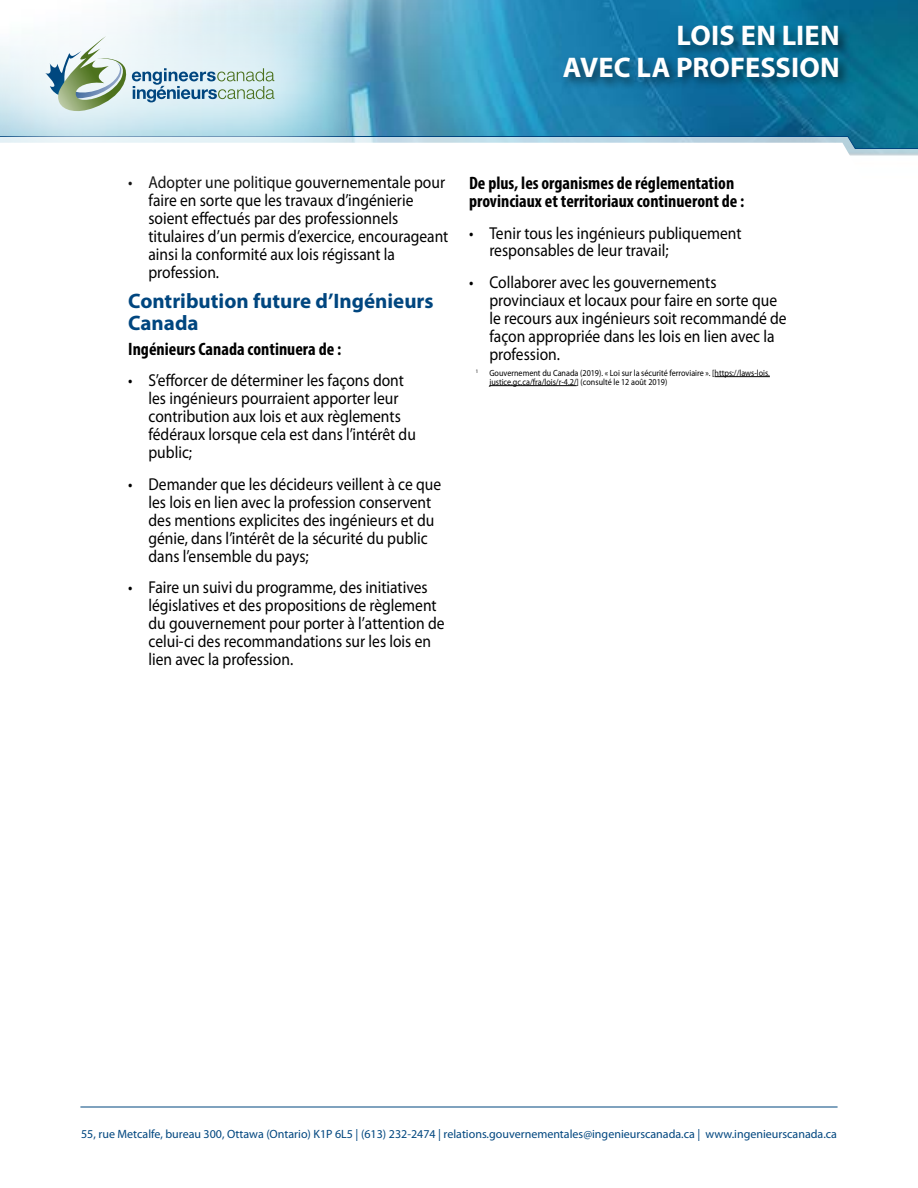
<style>
.page{position:relative;width:918px;height:1188px;background:#fff}
.page>*{position:absolute;margin:0;border:0;box-sizing:border-box;transform-origin:0 0}
.t1{font:700 28.5px/31.5px "Myriad Pro";letter-spacing:.005em;color:#fff;text-align:right}
.t2{font:700 21px/22.5px "Myriad Pro";color:#00467f}
.t3{font:700 condensed 18px/18px "Myriad Pro";color:#000}
.t4{font:17.25px/18px "Myriad Pro";color:#000;scale:.9 1}
.t5{font:12px "Myriad Pro";color:#00467f}
.t6{font:9px/9px "Myriad Pro";color:#000;scale:.9 1}
</style>
<div class="page">
<img style="left:80px;top:0;width:838px;height:1107px">
<svg style="left:80px;top:176px;width:795px;height:80px"></svg>
<svg style="left:850px;top:235px;width:68px;height:117px"></svg>
<svg style="left:382px;top:136px;width:536px;height:40px"></svg>
<hr style="left:715px;top:376px;width:55px;height:1px;background:#000">
<hr style="left:489px;top:385px;width:88px;height:1px;background:#000">
<div style="left:561px;top:22px;width:289px;height:69px;background:#000;opacity:.52"></div>
<div style="left:0;top:0;width:382px;height:219px;background:#fff;opacity:.75"></div>
<svg style="left:45px;top:36px;width:229px;height:78px;background:#c4d8d9"></svg>
<hr style="left:80px;top:1107px;width:758px;height:1px;background:#00467f">
<h1 class="t1" style="left:563px;top:20px;width:279px">LOIS EN LIEN<br>AVEC LA PROFESSION</h1>
<p class="t4" style="left:148px;top:174px;width:335px;text-indent:-20px">• Adopter une politique gouvernementale pour faire en sorte que les travaux d’ingénierie soient effectués par des professionnels titulaires d’un permis d’exercice, encourageant ainsi la conformité aux lois régissant la profession.</p>
<p class="t2" style="left:128px;top:290px;width:307px">Contribution future d’Ingénieurs<br>Canada</p>
<p class="t3" style="left:128px;top:340px;width:215px">Ingénieurs Canada continuera de :</p>
<p class="t4" style="left:148px;top:372px;width:299px;text-indent:-20px">• S’efforcer de déterminer les façons dont les ingénieurs pourraient apporter leur contribution aux lois et aux règlements fédéraux lorsque cela est dans l’intérêt du public;</p>
<p class="t4" style="left:148px;top:475px;width:327px;text-indent:-20px">• Demander que les décideurs veillent à ce que les lois en lien avec la profession conservent des mentions explicites des ingénieurs et du génie, dans l’intérêt de la sécurité du public dans l’ensemble du pays;</p>
<p class="t4" style="left:148px;top:579px;width:331px;text-indent:-20px">• Faire un suivi du programme, des initiatives législatives et des propositions de règlement du gouvernement pour porter à l’attention de celui-ci des recommandations sur les lois en lien avec la profession.</p>
<p class="t3" style="left:469px;top:174px;width:277px">De plus, les organismes de réglementation provinciaux et territoriaux continueront de :</p>
<p class="t4" style="left:489px;top:224px;width:282px;text-indent:-20px">• Tenir tous les ingénieurs publiquement responsables de leur travail;</p>
<p class="t4" style="left:489px;top:274px;width:332px;text-indent:-20px">• Collaborer avec les gouvernements provinciaux et locaux pour faire en sorte que le recours aux ingénieurs soit recommandé de façon appropriée dans les lois en lien avec la profession.</p>
<p class="t6" style="left:489px;top:368px;width:313px;text-indent:-14px"><sup>1</sup> Gouvernement du Canada (2019). « Loi sur la sécurité ferroviaire ». [https://laws-lois. justice.gc.ca/fra/lois/r-4.2/] (consulté le 12 août 2019)</p>
<p class="t5" style="left:81px;top:1127px;width:757px">55, rue Metcalfe, bureau 300, Ottawa (Ontario) K1P 6L5 | (613) 232-2474 | relations.gouvernementales@ingenieurscanada.ca | www.ingenieurscanada.ca</p>
</div>
